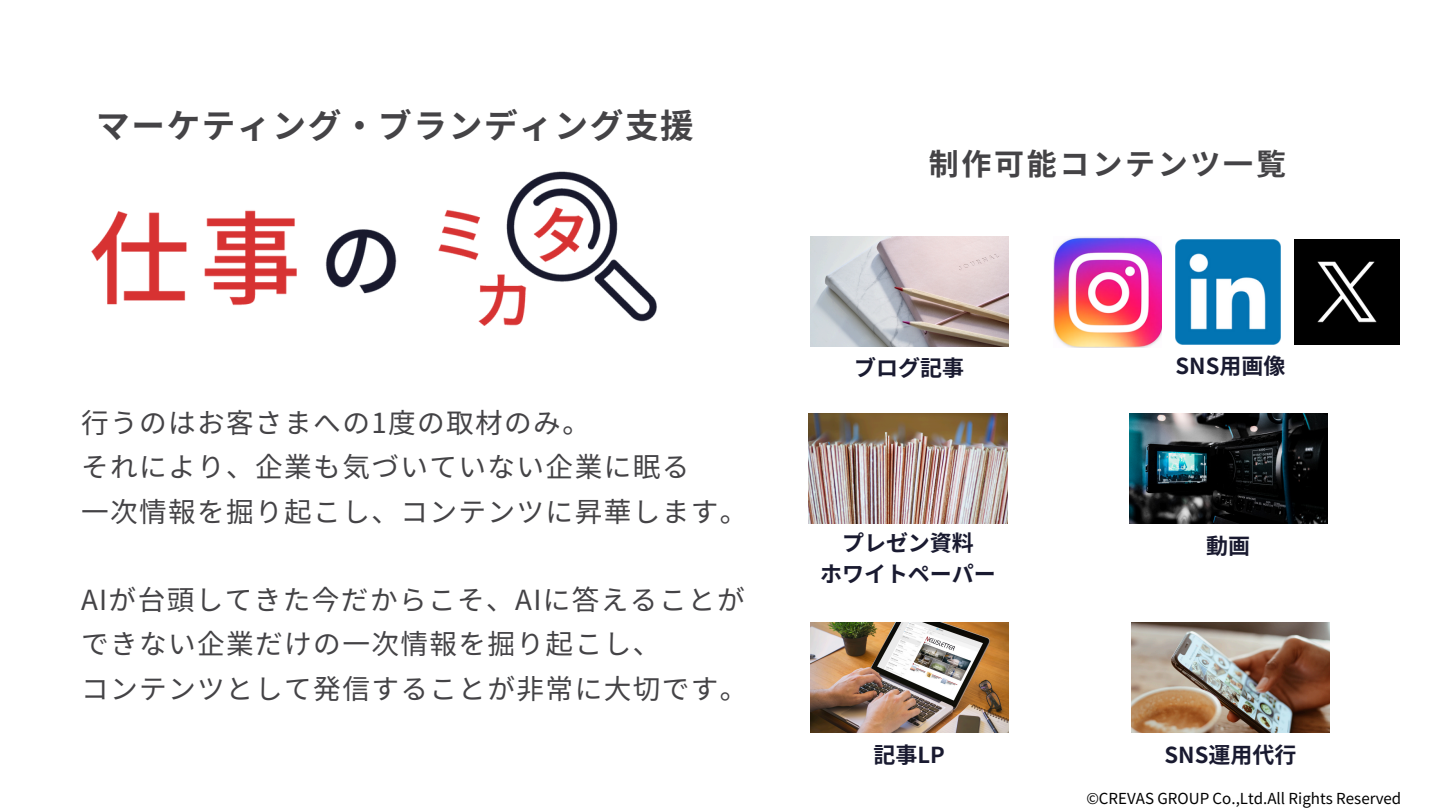
<style>
.page{position:relative;width:1440px;height:810px;background:#fff}
.page>*{position:absolute;margin:0;border:0;box-sizing:border-box;transform-origin:0 0}
.t1{font:700 33.6px "Noto Sans JP";letter-spacing:.05em;color:#444346}
.t2{font:700 30px "Noto Sans JP";letter-spacing:.09em;color:#444346}
.t3{font:27.7px/44.2px "Noto Sans JP";letter-spacing:.05em;color:#444346}
.t4{font:700 22px/30.8px "Noto Sans JP";color:#191a30;text-align:center}
.t5{font:15.1px "Noto Sans JP";color:#000}
</style>
<div class="page">
<img style="left:91px;top:171px;width:566px;height:155px">
<img style="left:810px;top:236px;width:198px;height:111px">
<img style="left:1295px;top:239px;width:105px;height:105px">
<img style="left:1176px;top:239px;width:105px;height:105px">
<img style="left:1053px;top:237px;width:108px;height:110px">
<img style="left:808px;top:413px;width:200px;height:111px">
<img style="left:1129px;top:414px;width:198px;height:110px">
<img style="left:810px;top:623px;width:198px;height:110px">
<img style="left:1132px;top:623px;width:198px;height:110px">
<h1 class="t1" style="left:96px;top:99px;width:599px">マーケティング・ブランディング支援</h1>
<p class="t3" style="left:81px;top:399px;width:668px">行うのはお客さまへの1度の取材のみ。<br>それにより、企業も気づいていない企業に眠る<br>一次情報を掘り起こし、コンテンツに昇華します。</p>
<h2 class="t3" style="left:81px;top:576px;width:668px">AIが台頭してきた今だからこそ、AIに答えることができない企業だけの一次情報を掘り起こし、<br>コンテンツとして発信することが非常に大切です。</h2>
<h2 class="t2" style="left:929px;top:140px;width:359px">制作可能コンテンツ一覧</h2>
<h3 class="t4" style="left:854px;top:352px;width:111px">ブログ記事</h3>
<p class="t4" style="left:1176px;top:350px;width:111px">SNS用画像</p>
<h5 class="t4" style="left:820px;top:526px;width:177px">プレゼン資料<br>ホワイトペーパー</h5>
<p class="t4" style="left:1206px;top:529px;width:45px">動画</p>
<p class="t4" style="left:873px;top:738px;width:73px">記事LP</p>
<p class="t4" style="left:1165px;top:738px;width:132px">SNS運用代行</p>
<h4 class="t5" style="left:1086px;top:786px;width:316px">©️CREVAS GROUP Co.,Ltd.All Rights Reserved</h4>
</div>
